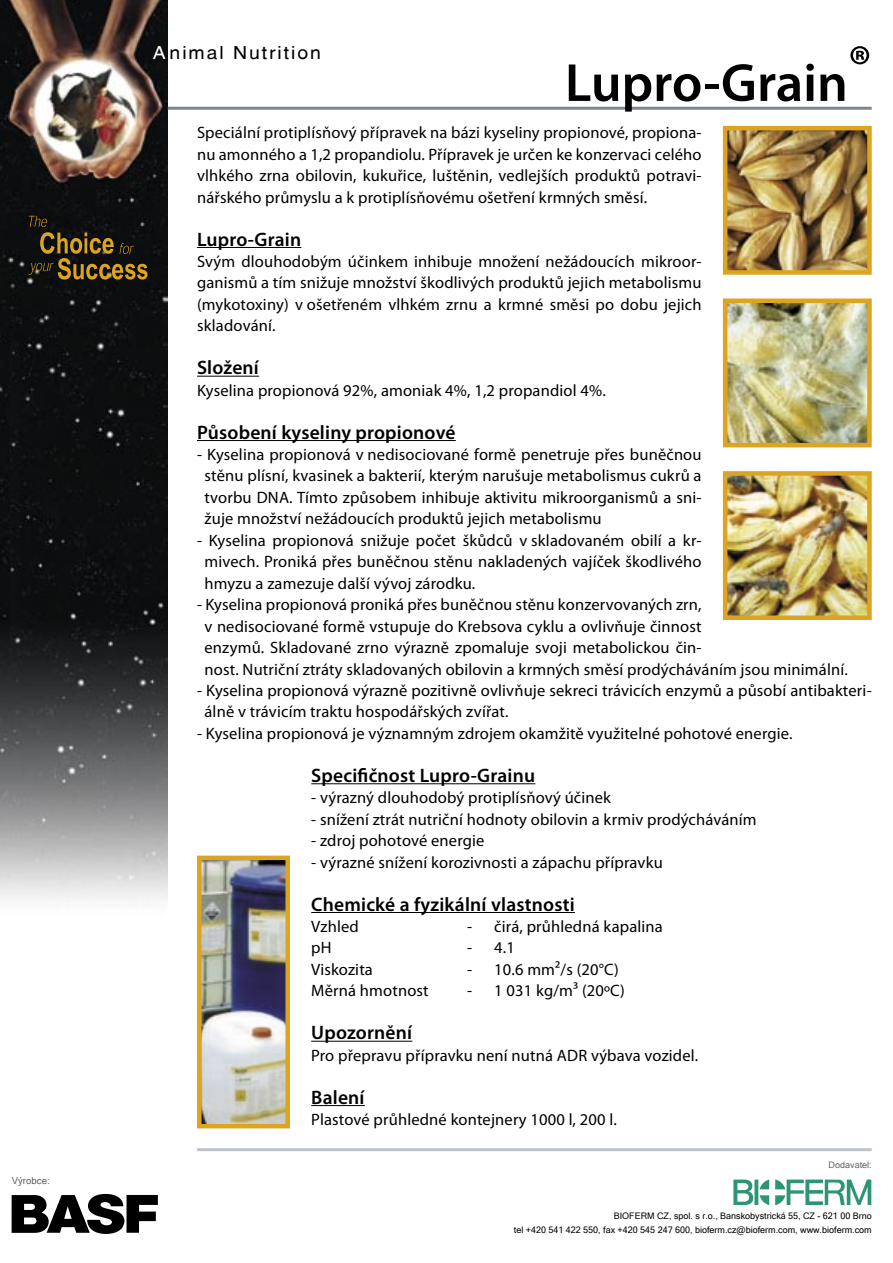
<style>
.page{position:relative;width:893px;height:1263px;background:#fff}
.page>*{position:absolute;margin:0;border:0;box-sizing:border-box;transform-origin:0 0}
.t1{font:600 54px "Myriad Pro";color:#000}
.Nadpis_odstavce{font:600 19.5px "Myriad Pro";letter-spacing:.01em;color:#000}
.t2{font:18px "Switzerland CE";letter-spacing:.1em;color:#000;scale:1.08 1}
.t3{font:16.5px/21.5px "Myriad Pro";letter-spacing:.01em;color:#000;text-align:justify}
.t4{font:9.6px "Microsoft Sans Serif";color:#636363}
.t5{font:9px "Microsoft Sans Serif";color:#000}
.t6{font:9px "Microsoft Sans Serif";color:#636363}
.s1{color:#fff}
</style>
<div class="page">
<img style="left:0;top:0;width:168px;height:1233px">
<svg style="left:29px;top:216px;width:119px;height:64px;background:#362c14"></svg>
<svg style="left:12px;top:1194px;width:146px;height:40px"></svg>
<svg style="left:733px;top:1179px;width:138px;height:26px"></svg>
<hr style="left:168px;top:107px;width:704px;height:3px;background:#7e8790">
<hr style="left:197px;top:247px;width:104px;height:1px;background:#000">
<hr style="left:197px;top:376px;width:62px;height:1px;background:#000">
<hr style="left:197px;top:440px;width:259px;height:1px;background:#000">
<hr style="left:311px;top:783px;width:224px;height:1px;background:#000">
<hr style="left:311px;top:912px;width:264px;height:1px;background:#000">
<hr style="left:311px;top:1041px;width:101px;height:1px;background:#000">
<hr style="left:311px;top:1105px;width:54px;height:1px;background:#000">
<img style="left:728px;top:131px;width:139px;height:139px">
<div style="left:723px;top:126px;width:149px;height:149px;border:4px solid #dda421"></div>
<img style="left:728px;top:303px;width:139px;height:139px">
<div style="left:723px;top:298px;width:149px;height:149px;border:4px solid #dda421"></div>
<img style="left:728px;top:476px;width:139px;height:139px">
<div style="left:723px;top:471px;width:149px;height:149px;border:4px solid #dda421"></div>
<hr style="left:197px;top:1148px;width:675px;height:3px;background:#bdc3c9">
<img style="left:202px;top:860px;width:83px;height:263px">
<div style="left:197px;top:855px;width:93px;height:273px;border:4px solid #dda421"></div>
<p class="t4" style="left:12px;top:1175px;width:40px">Výrobce:</p>
<p class="t1" style="left:565px;top:53px;width:308px">Lupro-Grain®</p>
<p class="t3" style="left:197px;top:122px;width:506px">Speciální protiplísňový přípravek na bázi kyseliny propionové, propiona&shy;nu amonného a 1,2 propandiolu. Přípravek je určen ke konzervaci celého vlhkého zrna obilovin, kukuřice, luštěnin, vedlejších produktů potravi&shy;nářského průmyslu a k protiplísňovému ošetření krmných směsí.</p>
<p class="Nadpis_odstavce" style="left:197px;top:228px;width:106px">Lupro-Grain</p>
<p class="t3" style="left:197px;top:251px;width:506px">Svým dlouhodobým účinkem inhibuje množení nežádoucích mikroor&shy;ganismů a tím snižuje množství škodlivých produktů jejich metabolismu (mykotoxiny) v ošetřeném vlhkém zrnu a krmné směsi po dobu jejich skladování.</p>
<p class="Nadpis_odstavce" style="left:197px;top:357px;width:63px">Složení</p>
<p class="t3" style="left:197px;top:380px;width:410px">Kyselina propionová 92%, amoniak 4%, 1,2 propandiol 4%.</p>
<p class="Nadpis_odstavce" style="left:197px;top:421px;width:260px">Působení kyseliny propionové</p>
<p class="t3" style="left:205px;top:444px;width:499px;text-indent:-8px">- Kyselina propionová v nedisociované formě penetruje přes buněčnou stěnu plísní, kvasinek a bakterií, kterým narušuje metabolismus cukrů a tvorbu DNA. Tímto způsobem inhibuje aktivitu mikroorganismů a sni&shy;žuje množství nežádoucích produktů jejich metabolismu</p>
<p class="t3" style="left:205px;top:530px;width:499px;text-indent:-8px">- Kyselina propionová snižuje počet škůdců v skladovaném obilí a kr&shy;mivech. Proniká přes buněčnou stěnu nakladených vajíček škodlivého hmyzu a zamezuje další vývoj zárodku.</p>
<p class="t3" style="left:205px;top:594px;width:645px;text-align:left;text-indent:-8px">- Kyselina propionová proniká přes buněčnou stěnu konzervovaných zrn,<br>v nedisociované formě vstupuje do Krebsova cyklu a ovlivňuje činnost<br>enzymů. Skladované zrno výrazně zpomaluje svoji metabolickou čin-<br>nost. Nutriční ztráty skladovaných obilovin a krmných směsí prodýcháváním jsou minimální.</p>
<p class="t3" style="left:205px;top:680px;width:669px;text-indent:-8px">- Kyselina propionová výrazně pozitivně ovlivňuje sekreci trávicích enzymů a působí antibakteri&shy;álně v trávicím traktu hospodářských zvířat.</p>
<p class="t3" style="left:197px;top:723px;width:597px">- Kyselina propionová je významným zdrojem okamžitě využitelné pohotové energie.</p>
<p class="Nadpis_odstavce" style="left:311px;top:764px;width:225px">Specifičnost Lupro-Grainu</p>
<p class="t3" style="left:311px;top:787px;width:301px">- výrazný dlouhodobý protiplísňový účinek</p>
<p class="t3" style="left:311px;top:809px;width:447px">- snížení ztrát nutriční hodnoty obilovin a krmiv prodýcháváním</p>
<p class="t3" style="left:311px;top:830px;width:175px">- zdroj pohotové energie</p>
<p class="t3" style="left:311px;top:852px;width:353px">- výrazné snížení korozivnosti a zápachu přípravku</p>
<p class="Nadpis_odstavce" style="left:311px;top:893px;width:265px">Chemické a fyzikální vlastnosti</p>
<p class="t3" style="left:311px;top:916px;width:49px">Vzhled</p>
<p class="t3" style="left:467px;top:916px;width:197px">- čirá, průhledná kapalina</p>
<p class="t3" style="left:311px;top:937px;width:22px">pH</p>
<p class="t3" style="left:467px;top:937px;width:49px">- 4.1</p>
<p class="t3" style="left:311px;top:959px;width:63px">Viskozita</p>
<p class="t3" style="left:467px;top:959px;width:153px">- 10.6 mm²/s (20°C)</p>
<p class="t3" style="left:311px;top:980px;width:119px">Měrná hmotnost</p>
<p class="t3" style="left:467px;top:980px;width:159px">- 1 031 kg/m³ (20ºC)</p>
<p class="Nadpis_odstavce" style="left:311px;top:1022px;width:102px">Upozornění</p>
<p class="t3" style="left:311px;top:1045px;width:388px">Pro přepravu přípravku není nutná ADR výbava vozidel.</p>
<p class="Nadpis_odstavce" style="left:311px;top:1086px;width:55px">Balení</p>
<p class="t3" style="left:311px;top:1109px;width:307px">Plastové průhledné kontejnery 1000 l, 200 l.</p>
<p class="t2" style="left:153px;top:42px;width:157px"><span class="s1">A</span>nimal Nutrition</p>
<p class="t6" style="left:829px;top:1160px;width:45px">Dodavatel:</p>
<p class="t5" style="left:614px;top:1211px;width:260px">BIOFERM CZ, spol. s r.o., Banskobystrická 55, CZ - 621 00 Brno</p>
<p class="t5" style="left:514px;top:1224px;width:359px">tel +420 541 422 550, fax +420 545 247 600, bioferm.cz@bioferm.com, www.bioferm.com</p>
</div>
